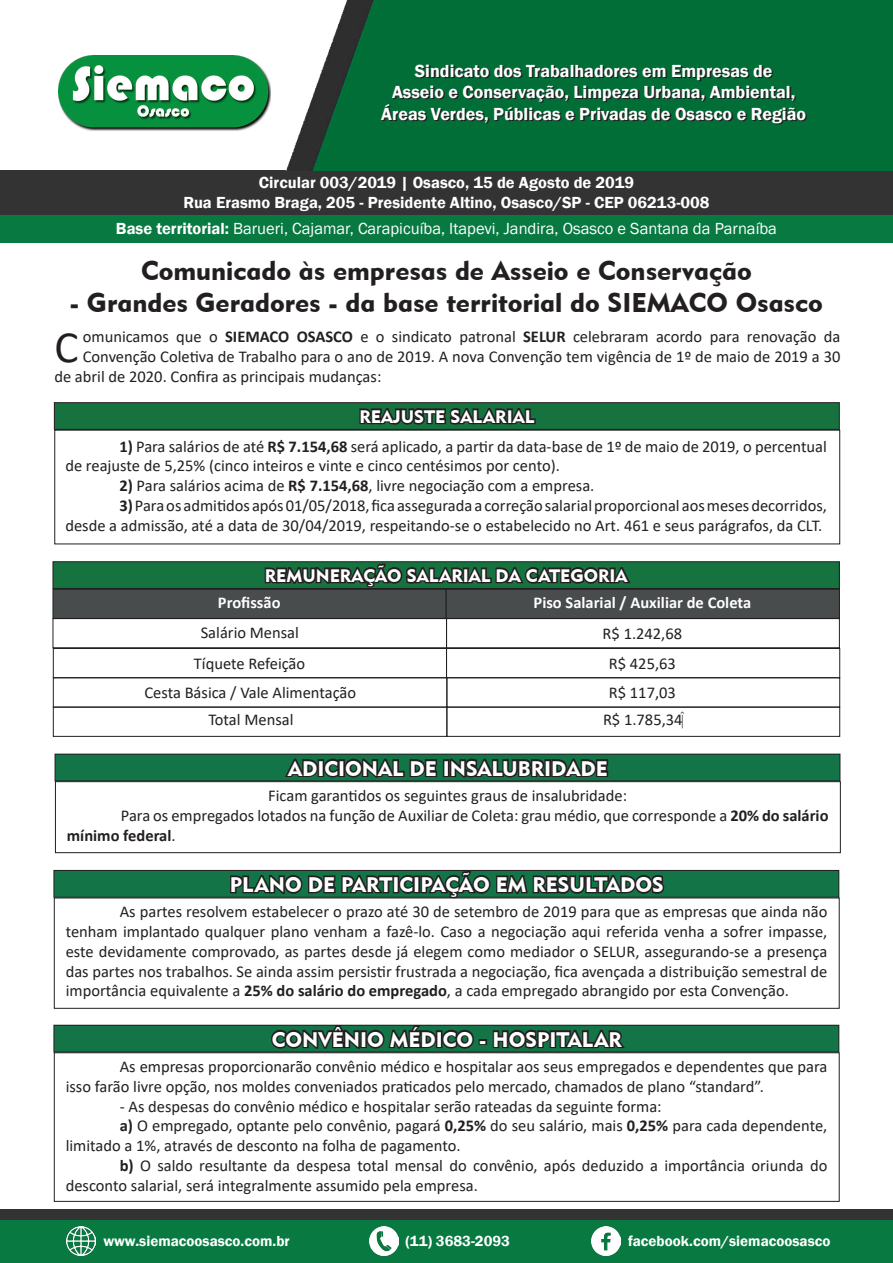
<style>
.page{position:relative;width:893px;height:1263px;background:#fff}
.page>*{position:absolute;margin:0;border:0;box-sizing:border-box;transform-origin:0 0}
.t1{font:45px "Calibri";color:#231f20}
.t2{font:27px "Geometric 415 BT Black A";color:#231f20}
.t3{font:21px "Geometric 415 BT Black A";color:#fff}
.t4{font:600 18px "Franklin Gothic";color:#fff}
.t5{font:18px "Geometric 415 BT Black A";color:#fff}
.t6{font:16.5px/19.8px "Calibri";color:#231f20}
.t7{font:600 16.5px "Franklin Gothic";color:#fff}
.t8{font:16.5px "Franklin Gothic";color:#fff}
.t9{font:700 16.5px "Calibri";color:#fff}
.t10{font:600 15px "Franklin Gothic";color:#fff}
.s1{font-weight:600}
.s2{font-weight:700}
</style>
<div class="page">
<div style="left:0;top:1209px;width:893px;height:35px;background:#333"></div>
<div style="left:0;top:1221px;width:893px;height:42px;background:#087941"></div>
<img style="left:67px;top:1227px;width:29px;height:29px">
<img style="left:591px;top:1227px;width:29px;height:29px">
<img style="left:369px;top:1227px;width:29px;height:29px">
<div style="left:54px;top:403px;width:785px;height:26px;background:#16723f"></div>
<div style="left:54px;top:402px;width:786px;height:28px;border:1px solid #231f20"></div>
<svg style="left:359px;top:408px;width:177px;height:17px"></svg>
<div style="left:53px;top:562px;width:786px;height:26px;background:#16723f"></div>
<div style="left:53px;top:561px;width:787px;height:28px;border:1px solid #231f20"></div>
<svg style="left:263px;top:561px;width:370px;height:28px"></svg>
<div style="left:53px;top:589px;width:393px;height:29px;background:#494c4c"></div>
<div style="left:53px;top:589px;width:393px;height:30px;border:1px solid #231f20"></div>
<div style="left:446px;top:589px;width:393px;height:29px;background:#494c4c"></div>
<div style="left:446px;top:589px;width:394px;height:30px;border:1px solid #231f20"></div>
<div style="left:53px;top:618px;width:394px;height:30px;border:1px solid #231f20"></div>
<div style="left:446px;top:618px;width:394px;height:30px;border:1px solid #231f20"></div>
<div style="left:53px;top:648px;width:394px;height:30px;border:1px solid #231f20"></div>
<div style="left:446px;top:648px;width:394px;height:30px;border:1px solid #231f20"></div>
<div style="left:53px;top:677px;width:394px;height:30px;border:1px solid #231f20"></div>
<div style="left:447px;top:677px;width:393px;height:30px;border:1px solid #231f20"></div>
<div style="left:53px;top:707px;width:394px;height:30px;border:1px solid #231f20"></div>
<div style="left:447px;top:707px;width:393px;height:30px;border:1px solid #231f20"></div>
<div style="left:0;top:198px;width:893px;height:44px;background:#087941"></div>
<div style="left:0;top:170px;width:893px;height:45px;background:#333"></div>
<img style="left:286px;top:0;width:607px;height:170px">
<img style="left:58px;top:55px;width:213px;height:75px">
<div style="left:55px;top:781px;width:786px;height:72px;border:1px solid #231f20"></div>
<div style="left:55px;top:754px;width:785px;height:27px;background:#137547"></div>
<div style="left:55px;top:754px;width:785px;height:27px;border:1px solid #231f20"></div>
<svg style="left:283px;top:758px;width:156px;height:22px"></svg>
<div style="left:443px;top:759px;width:6px;height:18px;border:3px solid #231f20"></div>
<svg style="left:448px;top:758px;width:162px;height:22px"></svg>
<div style="left:54px;top:897px;width:786px;height:112px;border:1px solid #231f20"></div>
<div style="left:54px;top:870px;width:785px;height:27px;background:#137547"></div>
<div style="left:54px;top:870px;width:785px;height:27px;border:1px solid #231f20"></div>
<svg style="left:229px;top:869px;width:437px;height:30px"></svg>
<div style="left:54px;top:1052px;width:786px;height:150px;border:1px solid #231f20"></div>
<div style="left:54px;top:1025px;width:785px;height:27px;background:#137547"></div>
<div style="left:54px;top:1025px;width:785px;height:27px;border:1px solid #231f20"></div>
<svg style="left:269px;top:1024px;width:207px;height:27px"></svg>
<div style="left:479px;top:1039px;width:8px;height:6px;border:3px solid #231f20"></div>
<svg style="left:491px;top:1029px;width:137px;height:22px"></svg>
<p class="t4" style="left:415px;top:60px;width:359px">Sindicato dos Trabalhadores em Empresas de</p>
<p class="t4" style="left:392px;top:81px;width:405px">Asseio e Conservação, Limpeza Urbana, Ambiental,</p>
<p class="t4" style="left:381px;top:103px;width:426px">Áreas Verdes, Públicas e Privadas de Osasco e Região</p>
<p class="t7" style="left:259px;top:172px;width:377px">Circular 003/2019 | Osasco, 15 de Agosto de 2019</p>
<p class="t7" style="left:183px;top:192px;width:528px">Rua Erasmo Braga, 205 - Presidente Altino, Osasco/SP - CEP 06213-008</p>
<p class="t8" style="left:116px;top:218px;width:663px"><span class="s1">Base territorial:</span> Barueri, Cajamar, Carapicuíba, Itapevi, Jandira, Osasco e Santana da Parnaíba</p>
<p class="t2" style="left:141px;top:254px;width:612px">Comunicado às empresas de Asseio e Conservação</p>
<p class="t2" style="left:70px;top:286px;width:755px">- Grandes Geradores - da base territorial do SIEMACO Osasco</p>
<p class="t6" style="left:83px;top:327px;width:759px">omunicamos que o <span class="s2">SIEMACO OSASCO</span> e o sindicato patronal <span class="s2">SELUR</span> celebraram acordo para renovação da</p>
<p class="t1" style="left:54px;top:315px;width:25px">C</p>
<p class="t6" style="left:54px;top:347px;width:787px;text-indent:28px">Convenção Coletiva de Trabalho para o ano de 2019. A nova Convenção tem vigência de 1º de maio de 2019 a 30 de abril de 2020. Confira as principais mudanças:</p>
<p class="t5" style="left:359px;top:405px;width:176px">REAJUSTE SALARIAL</p>
<p class="t6" style="left:65px;top:436px;width:763px;text-indent:54px"><span class="s2">1)</span> Para salários de até <span class="s2">R$ 7.154,68</span> será aplicado, a partir da data-base de 1º de maio de 2019, o percentual de reajuste de 5,25% (cinco inteiros e vinte e cinco centésimos por cento).</p>
<p class="t6" style="left:119px;top:475px;width:476px"><span class="s2">2)</span> Para salários acima de <span class="s2">R$ 7.154,68</span>, livre negociação com a empresa.</p>
<p class="t6" style="left:65px;top:495px;width:763px;text-align:right"><span class="s2">3)</span> Para os admitidos após 01/05/2018, fica assegurada a correção salarial proporcional aos meses decorridos,<br>desde a admissão, até a data de 30/04/2019, respeitando-se o estabelecido no Art. 461 e seus parágrafos, da CLT.</p>
<p class="t5" style="left:265px;top:564px;width:364px">REMUNERAÇÃO SALARIAL DA CATEGORIA</p>
<p class="t9" style="left:218px;top:591px;width:64px">Profissão</p>
<p class="t9" style="left:534px;top:591px;width:219px">Piso Salarial / Auxiliar de Coleta</p>
<p class="t6" style="left:201px;top:622px;width:100px">Salário Mensal</p>
<p class="t6" style="left:194px;top:653px;width:113px">Tíquete Refeição</p>
<p class="t6" style="left:144px;top:682px;width:213px">Cesta Básica / Vale Alimentação</p>
<p class="t6" style="left:208px;top:709px;width:87px">Total Mensal</p>
<p class="t6" style="left:603px;top:623px;width:81px">R$ 1.242,68</p>
<p class="t6" style="left:609px;top:653px;width:69px">R$ 425,63</p>
<p class="t6" style="left:609px;top:682px;width:69px">R$ 117,03</p>
<p class="t6" style="left:603px;top:709px;width:84px">R$ 1.785,34‬</p>
<p class="t3" style="left:288px;top:755px;width:321px">ADICIONAL DE INSALUBRIDADE</p>
<p class="t6" style="left:268px;top:785px;width:360px">Ficam garantidos os seguintes graus de insalubridade:</p>
<p class="t6" style="left:67px;top:805px;width:763px;text-indent:54px">Para os empregados lotados na função de Auxiliar de Coleta: grau médio, que corresponde a <span class="s2">20% do salário mínimo federal</span>.</p>
<p class="t3" style="left:230px;top:871px;width:435px">PLANO DE PARTICIPAÇÃO EM RESULTADOS</p>
<p class="t6" style="left:66px;top:901px;width:763px;text-align:justify;text-indent:54px">As partes resolvem estabelecer o prazo até 30 de setembro de 2019 para que as empresas que ainda não tenham implantado qualquer plano venham a fazê-lo. Caso a negociação aqui referida venha a sofrer impasse, este devidamente comprovado, as partes desde já elegem como mediador o SELUR, assegurando-se a presença das partes nos trabalhos. Se ainda assim persistir frustrada a negociação, fica avençada a distribuição semestral de importância equivalente a <span class="s2">25% do salário do empregado</span>, a cada empregado abrangido por esta Convenção.</p>
<p class="t3" style="left:272px;top:1026px;width:351px">CONVÊNIO MÉDICO - HOSPITALAR</p>
<p class="t6" style="left:66px;top:1056px;width:763px;text-indent:54px">As empresas proporcionarão convênio médico e hospitalar aos seus empregados e dependentes que para isso farão livre opção, nos moldes conveniados praticados pelo mercado, chamados de plano “standard”.</p>
<p class="t6" style="left:120px;top:1096px;width:543px">- As despesas do convênio médico e hospitalar serão rateadas da seguinte forma:</p>
<p class="t6" style="left:66px;top:1116px;width:763px;text-indent:54px"><span class="s2">a)</span> O empregado, optante pelo convênio, pagará <span class="s2">0,25%</span> do seu salário, mais <span class="s2">0,25%</span> para cada dependente, limitado a 1%, através de desconto na folha de pagamento.</p>
<p class="t6" style="left:66px;top:1155px;width:763px;text-indent:54px"><span class="s2">b)</span> O saldo resultante da despesa total mensal do convênio, após deduzido a importância oriunda do desconto salarial, será integralmente assumido pela empresa.</p>
<p class="t10" style="left:103px;top:1232px;width:188px">www.siemacoosasco.com.br</p>
<p class="t10" style="left:406px;top:1232px;width:106px">(11) 3683-2093</p>
<p class="t10" style="left:628px;top:1232px;width:204px">facebook.com/siemacoosasco</p>
</div>
